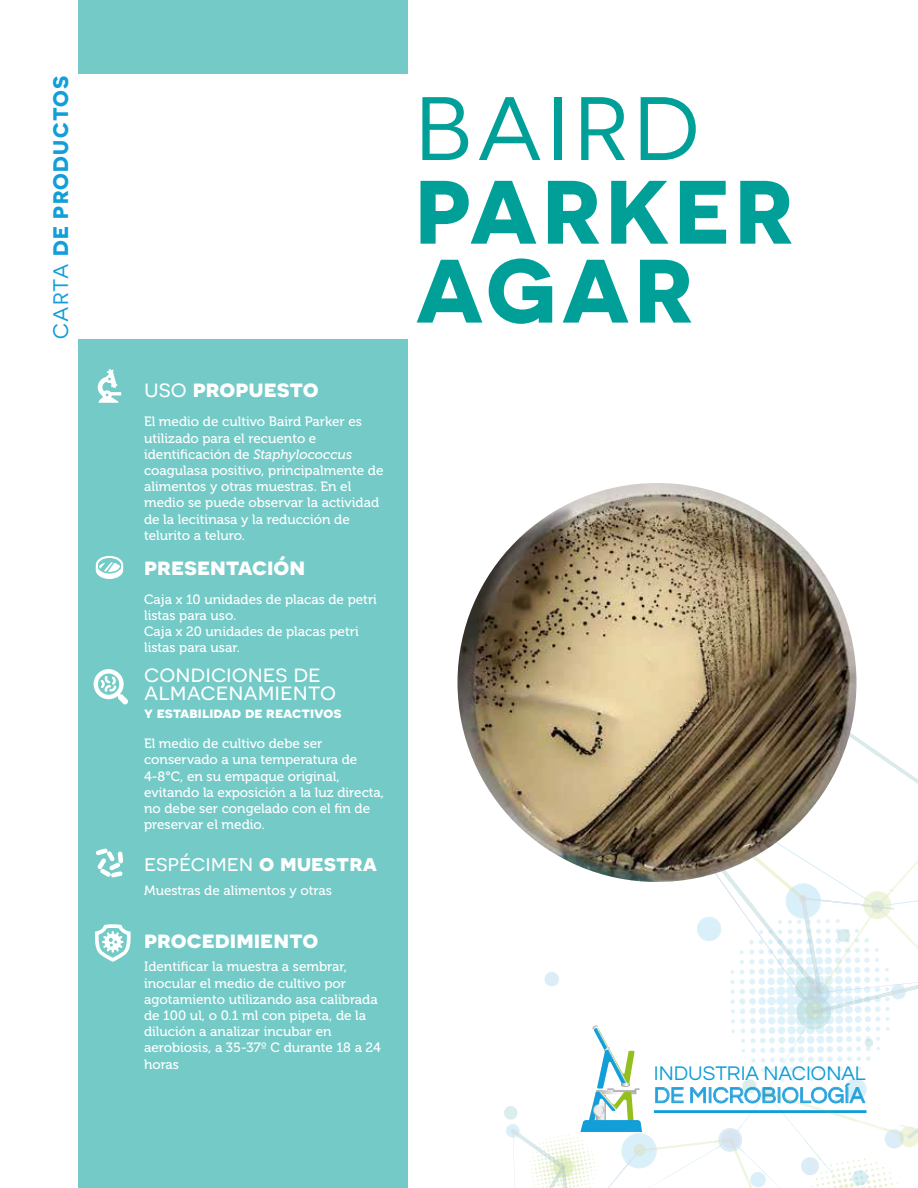
<style>
.page{position:relative;width:918px;height:1188px;background:#fff}
.page>*{position:absolute;margin:0;border:0;box-sizing:border-box;transform-origin:0 0}
.t1{font:700 89.85px "Novecentosanswide";letter-spacing:.06em;color:#00a099}
.t2{font:89.85px "Novecentosanswide";letter-spacing:.06em;color:#00a099}
.t3{font:700 24px "Novecentosanswide";color:#fff}
.t4{font:24px/18px "Novecentosanswide";color:#fff}
.t5{font:22.95px "Novecentosanswide";color:#fff}
.t6{font:22.95px "Questrial";color:#119ed9}
.t7{font:700 21px "Novecentosanswide";letter-spacing:.06em;color:#119ed9}
.t8{font:20.55px "Questrial";color:#119ed9}
.t9{font:700 15px "Novecentosanswide";color:#fff}
.t10{font:13.5px/16.2px "Museo 500";color:#fff}
.s1{font-weight:400}
.s2{font-style:italic}
.s3{font-weight:700}
</style>
<div class="page">
<div style="left:78px;top:0;width:330px;height:1188px;background:#73cac7"></div>
<svg style="left:504px;top:718px;width:414px;height:470px"></svg>
<div style="left:0;top:74px;width:838px;height:265px;background:#fff"></div>
<svg style="left:98px;top:369px;width:23px;height:34px"></svg>
<svg style="left:96px;top:556px;width:27px;height:23px"></svg>
<svg style="left:96px;top:848px;width:27px;height:29px"></svg>
<svg style="left:94px;top:669px;width:34px;height:36px"></svg>
<svg style="left:95px;top:924px;width:36px;height:38px"></svg>
<img style="left:458px;top:483px;width:398px;height:399px;border-radius:200px">
<h3 class="t7" style="left:48px;top:339px;width:265px;rotate:-90deg"><span class="s1">CARTA</span> DE PRODUCTOS</h3>
<h2 class="t3" style="left:144px;top:374px;width:176px"><span class="s1">uso</span> propuesto</h2>
<p class="t10" style="left:144px;top:414px;width:241px">El medio de cultivo Baird Parker es utilizado para el recuento e identificación de <span class="s2">Staphylococcus </span>coagulasa positivo, principalmente de alimentos y otras muestras. En el medio se puede observar la actividad de la lecitinasa y la reducción de telurito a teluro.</p>
<h2 class="t3" style="left:144px;top:551px;width:163px">presentación</h2>
<p class="t10" style="left:144px;top:591px;width:234px">Caja x 10 unidades de placas de petri listas para uso.<br>Caja x 20 unidades de placas petri listas para usar.</p>
<h2 class="t4" style="left:144px;top:664px;width:193px">condiciones de almacenamiento</h2>
<p class="t9" style="left:144px;top:703px;width:199px">y estabilidad de reactivos</p>
<p class="t10" style="left:144px;top:736px;width:242px">El medio de cultivo debe ser conservado a una temperatura de<br>4-8°C, en su empaque original, evitando la exposición a la luz directa, no debe ser congelado con el fin de preservar el medio.</p>
<h3 class="t5" style="left:144px;top:849px;width:235px">espécimen <span class="s3">o muestra</span></h3>
<p class="t10" style="left:144px;top:883px;width:189px">Muestras de alimentos y otras</p>
<h2 class="t3" style="left:144px;top:925px;width:176px">procedimiento</h2>
<p class="t10" style="left:144px;top:959px;width:238px">Identificar la muestra a sembrar, inocular el medio de cultivo por agotamiento utilizando asa calibrada de 100 ul, o 0.1 ml con pipeta, de la dilución a analizar incubar en aerobiosis, a 35-37º C durante 18 a 24 horas</p>
<h1 class="t2" style="left:416px;top:76px;width:285px">BAIRD</h1>
<h1 class="t1" style="left:416px;top:156px;width:379px">PARKER</h1>
<h1 class="t1" style="left:416px;top:235px;width:279px">AGAR</h1>
<h3 class="t8" style="left:654px;top:1063px;width:213px">INDUSTRIA NACIONAL</h3>
<h3 class="t6" style="left:654px;top:1084px;width:212px">DE MICROBIOLOGÍA</h3>
</div>
